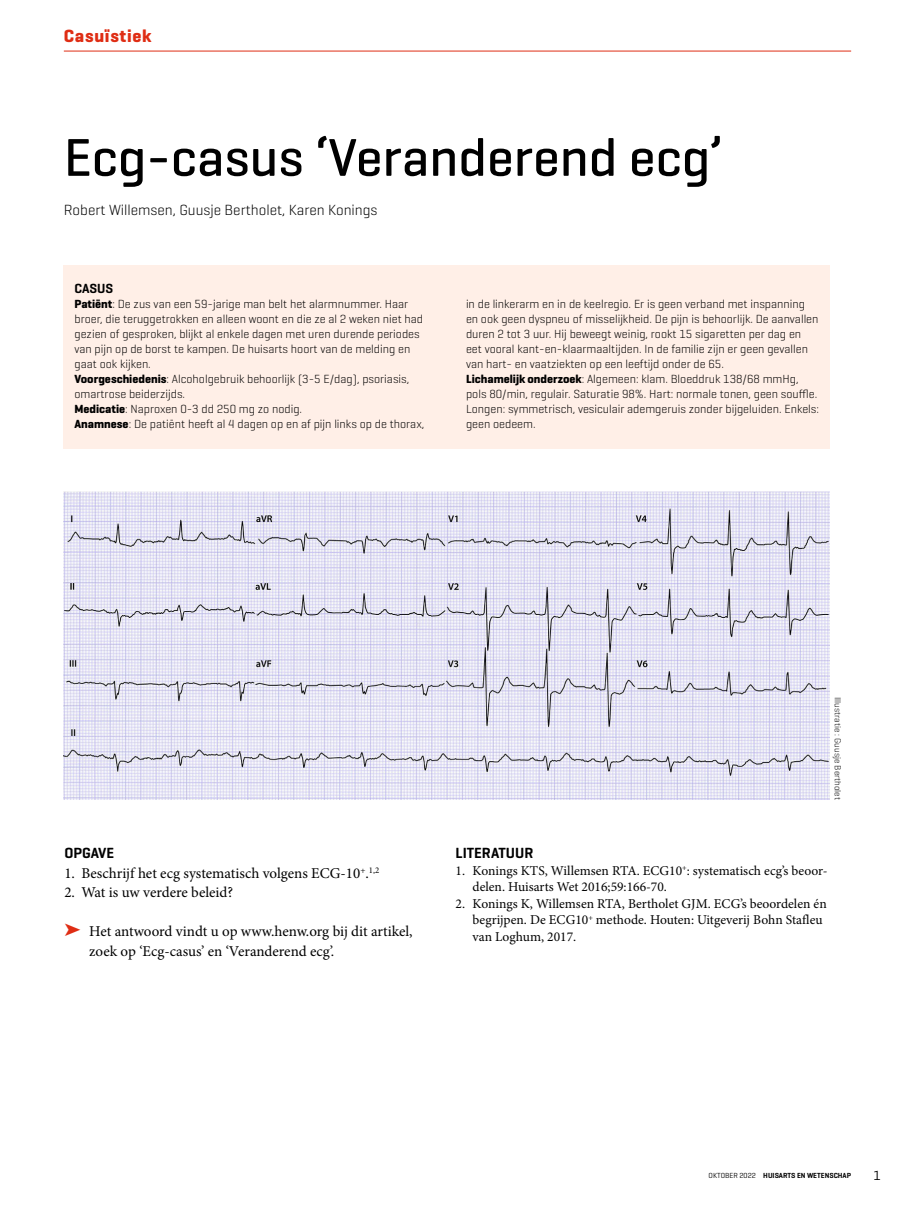
<style>
.page{position:relative;width:915px;height:1212px;background:#fff}
.page>*{position:absolute;margin:0;border:0;box-sizing:border-box;transform-origin:0 0}
.Title_artikelkop{font:500 54px "Geogrotesque";color:#000}
.t1{font:700 18px "Geogrotesque";letter-spacing:.04em;color:#df2d14}
.Para_broodtekst{font:15px/19.5px "Minion Pro";color:#000}
.Author_auteur{font:300 15px "Geogrotesque";color:#000}
.Bibliography_Heading{font:600 15px "Geogrotesque";color:#000}
.SectionHeading_1_tus{font:600 15px "Geogrotesque";color:#000}
.t2{font:13.5px/16.5px "Minion Pro";color:#000}
.Box_Heading_casuskop{font:600 13.5px "Geogrotesque";color:#000}
.t3{font:13.5px "Geogrotesque";color:#000}
.Para_casus_tekst{font:300 12px/15px "Geogrotesque";color:#000}
.Image_Source_credit{font:300 9px "Geogrotesque";color:#000}
.t4{font:600 7.5px "Geogrotesque";color:#000}
.t5{font:7.5px "Geogrotesque";color:#000}
.s1{font-weight:700}
.s2{color:#df2d14}
.s3{font-weight:400}
</style>
<div class="page">
<hr style="left:64px;top:51px;width:786px;height:1px;background:#df2d14">
<div style="left:64px;top:265px;width:765px;height:184px;background:#ffefe7"></div>
<img style="left:64px;top:492px;width:765px;height:308px">
<h2 class="t1" style="left:64px;top:25px;width:89px">Casuïstiek</h2>
<p class="Title_artikelkop" style="left:64px;top:124px;width:660px">Ecg-casus ‘Veranderend ecg’</p>
<p class="Author_auteur" style="left:64px;top:200px;width:315px">Robert Willemsen, Guusje Bertholet, Karen Konings</p>
<p class="Box_Heading_casuskop" style="left:74px;top:280px;width:40px">CASUS</p>
<p class="Para_casus_tekst" style="left:74px;top:296px;width:350px"><span class="s1">Patiënt</span>: De zus van een 59-jarige man belt het alarmnummer. Haar broer, die teruggetrokken en alleen woont en die ze al 2 weken niet had gezien of gesproken, blijkt al enkele dagen met uren durende periodes van pijn op de borst te kampen. De huisarts hoort van de melding en gaat ook kijken.</p>
<p class="Para_casus_tekst" style="left:74px;top:371px;width:336px"><span class="s1">Voorgeschiedenis</span>: Alcoholgebruik behoorlijk (3-5 E/dag), psoriasis, omartrose beiderzijds.</p>
<p class="Para_casus_tekst" style="left:74px;top:401px;width:229px"><span class="s1">Medicatie</span>: Naproxen 0-3 dd 250 mg zo nodig.</p>
<p class="Para_casus_tekst" style="left:74px;top:416px;width:351px"><span class="s1">Anamnese</span>: De patiënt heeft al 4 dagen op en af pijn links op de thorax,</p>
<p class="Para_casus_tekst" style="left:466px;top:296px;width:354px">in de linkerarm en in de keelregio. Er is geen verband met inspanning en ook geen dyspneu of misselijkheid. De pijn is behoorlijk. De aanvallen duren 2 tot 3 uur. Hij beweegt weinig, rookt 15 sigaretten per dag en eet vooral kant-en-klaarmaaltijden. In de familie zijn er geen gevallen van hart- en vaatziekten op een leeftijd onder de 65.</p>
<p class="Para_casus_tekst" style="left:466px;top:371px;width:354px"><span class="s1">Lichamelijk onderzoek</span>: Algemeen: klam. Bloeddruk 138/68 mmHg, pols 80/min, regulair. Saturatie 98%. Hart: normale tonen, geen souffle.<br>Longen: symmetrisch, vesiculair ademgeruis zonder bijgeluiden. Enkels: geen oedeem.</p>
<p class="SectionHeading_1_tus" style="left:64px;top:844px;width:51px">OPGAVE</p>
<p class="Para_broodtekst" style="left:64px;top:863px;width:316px">1. Beschrijf het ecg systematisch volgens ECG-10<sup>+</sup>.<sup>1,2</sup></p>
<p class="Para_broodtekst" style="left:64px;top:883px;width:170px">2. Wat is uw verdere beleid?</p>
<p class="Para_broodtekst" style="left:89px;top:922px;width:325px;text-indent:-25px"><span class="s2">➤</span> Het antwoord vindt u op www.henw.org bij dit artikel, zoek op ‘Ecg-casus’ en ‘Veranderend ecg’.</p>
<p class="Image_Source_credit" style="left:843px;top:697px;width:104px;rotate:90deg">Illustratie : Guusje Bertholet</p>
<p class="Bibliography_Heading" style="left:455px;top:844px;width:79px">LITERATUUR</p>
<p class="t2" style="left:472px;top:862px;width:356px;text-indent:-17px">1. Konings KTS, Willemsen RTA. ECG10<sup>+</sup>: systematisch ecg’s beoor&shy;delen. Huisarts Wet 2016;59:166-70.</p>
<p class="t2" style="left:472px;top:895px;width:355px;text-indent:-17px">2. Konings K, Willemsen RTA, Bertholet GJM. ECG’s beoordelen én begrijpen. De ECG10<sup>+</sup> methode. Houten: Uitgeverij Bohn Stafleu van Loghum, 2017.</p>
<p class="t4" style="left:708px;top:1171px;width:144px"><span class="s3">OKTOBER 2022</span> HUISARTS EN WETENSCHAP</p>
<p class="t5" style="left:715px;top:1171px;width:42px">MAAND 0 00</p>
<p class="t3" style="left:873px;top:1166px;width:9px">1</p>
</div>
